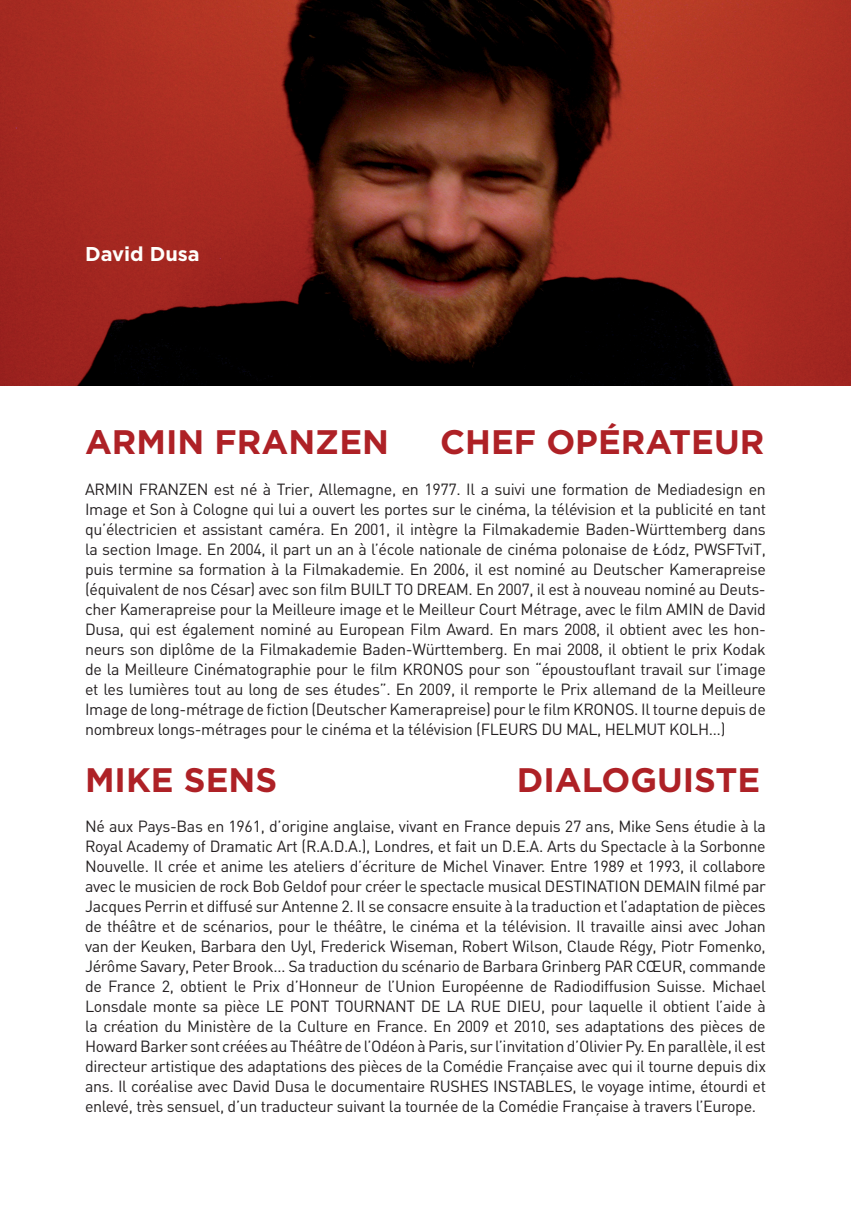
<style>
.page{position:relative;width:851px;height:1219px;background:#fff}
.page>*{position:absolute;margin:0;border:0;box-sizing:border-box;transform-origin:0 0}
.t1{font:700 34px "Gotham";color:#ae2126}
.t2{font:700 20px "Gotham";color:#fffffc}
.t3{font:16px/20px "DIN";letter-spacing:-.02em;color:#231f20;text-align:justify}
</style>
<div class="page">
<img style="left:0;top:0;width:850px;height:385px">
<p class="t2" style="left:85px;top:241px;width:116px">David Dusa</p>
<h1 class="t1" style="left:85px;top:419px;width:305px">ARMIN FRANZEN</h1>
<h1 class="t1" style="left:440px;top:419px;width:326px">CHEF OPÉRATEUR</h1>
<p class="t3" style="left:85px;top:478px;width:682px">ARMIN FRANZEN est né à Trier, Allemagne, en 1977. Il a suivi une formation de Mediadesign en Image et Son à Cologne qui lui a ouvert les portes sur le cinéma, la télévision et la publicité en tant qu’électricien et assistant caméra. En 2001, il intègre la Filmakademie Baden-Württemberg dans la section Image. En 2004, il part un an à l’école nationale de cinéma polonaise de Łódz, PWSFTviT, puis termine sa formation à la Filmakademie. En 2006, il est nominé au Deutscher Kamerapreise (équivalent de nos César) avec son film BUILT TO DREAM. En 2007, il est à nouveau nominé au Deuts&shy;cher Kamerapreise pour la Meilleure image et le Meilleur Court Métrage, avec le film AMIN de David Dusa, qui est également nominé au European Film Award. En mars 2008, il obtient avec les hon&shy;neurs son diplôme de la Filmakademie Baden-Württemberg. En mai 2008, il obtient le prix Kodak de la Meilleure Cinématographie pour le film KRONOS pour son “époustouflant travail sur l’image et les lumières tout au long de ses études”. En 2009, il remporte le Prix allemand de la Meilleure Image de long-métrage de fiction (Deutscher Kamerapreise) pour le film KRONOS. Il tourne depuis de nombreux longs-métrages pour le cinéma et la télévision (FLEURS DU MAL, HELMUT KOLH…)</p>
<h1 class="t1" style="left:85px;top:758px;width:193px">MIKE SENS</h1>
<h1 class="t1" style="left:516px;top:758px;width:245px">DIALOGUISTE</h1>
<p class="t3" style="left:85px;top:816px;width:682px">Né aux Pays-Bas en 1961, d’origine anglaise, vivant en France depuis 27 ans, Mike Sens étudie à la Royal Academy of Dramatic Art (R.A.D.A.), Londres, et fait un D.E.A. Arts du Spectacle à la Sorbonne Nouvelle. Il crée et anime les ateliers d’écriture de Michel Vinaver. Entre 1989 et 1993, il collabore avec le musicien de rock Bob Geldof pour créer le spectacle musical DESTINATION DEMAIN filmé par Jacques Perrin et diffusé sur Antenne 2. Il se consacre ensuite à la traduction et l’adaptation de pièces de théâtre et de scénarios, pour le théâtre, le cinéma et la télévision. Il travaille ainsi avec Johan van der Keuken, Barbara den Uyl, Frederick Wiseman, Robert Wilson, Claude Régy, Piotr Fomenko, Jérôme Savary, Peter Brook… Sa traduction du scénario de Barbara Grinberg PAR CŒUR, commande de France 2, obtient le Prix d’Honneur de l’Union Européenne de Radiodiffusion Suisse. Michael Lonsdale monte sa pièce LE PONT TOURNANT DE LA RUE DIEU, pour laquelle il obtient l’aide à la création du Ministère de la Culture en France. En 2009 et 2010, ses adaptations des pièces de Howard Barker sont créées au Théâtre de l’Odéon à Paris, sur l’invitation d’Olivier Py. En parallèle, il est directeur artistique des adaptations des pièces de la Comédie Française avec qui il tourne depuis dix ans. Il coréalise avec David Dusa le documentaire RUSHES INSTABLES, le voyage intime, étourdi et enlevé, très sensuel, d’un traducteur suivant la tournée de la Comédie Française à travers l’Europe.</p>
</div>
